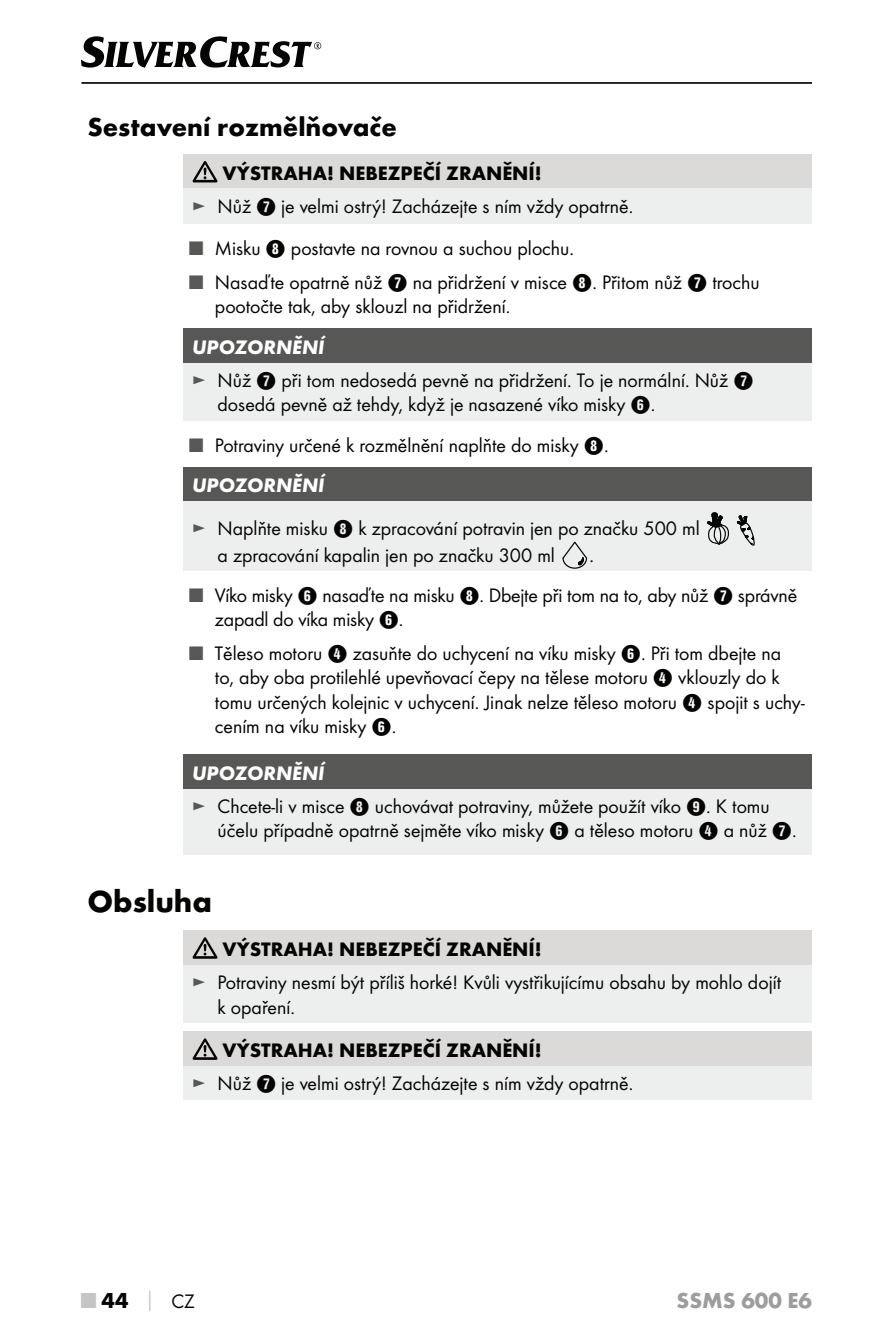
<style>
.page{position:relative;width:893px;height:1340px;background:#fff}
.page>*{position:absolute;margin:0;border:0;box-sizing:border-box;transform-origin:0 0}
.t1{font:700 31.5px "Futura";color:#040503}
.t2{font:700 27px "Futura";color:#040503}
.t3{font:700 22.5px "Futura";color:#9d9d9c}
.t4{font:700 22.5px "Futura";color:#040503}
.t5{font:20.25px/24.3px "Futura Boo";color:#040503}
.t6{font:700 20.25px "Futura";color:#040503}
.t7{font:italic 700 20.25px "Futura";color:#fff}
.s1{color:#575756}
.s2{font-family:"Hako PI Nummern"}
.s3{color:#c6c5c4}
.s4{font-size:20.25px;color:#c6c5c4}
.s5{font-family:"Futura Boo";font-weight:400;font-size:20.25px}
</style>
<div class="page">
<hr style="left:81px;top:82px;width:731px;height:2px;background:#040503">
<svg style="left:81px;top:36px;width:240px;height:32px"></svg>
<div style="left:183px;top:154px;width:629px;height:35px;background:#dbdad9"></div>
<div style="left:183px;top:189px;width:629px;height:35px;background:#edeeee"></div>
<svg style="left:193px;top:161px;width:24px;height:21px"></svg>
<div style="left:183px;top:329px;width:629px;height:34px;background:#575756"></div>
<div style="left:183px;top:363px;width:629px;height:57px;background:#edeeee"></div>
<div style="left:183px;top:467px;width:628px;height:34px;background:#575756"></div>
<div style="left:183px;top:501px;width:628px;height:69px;background:#edeeee"></div>
<svg style="left:707px;top:512px;width:48px;height:34px"></svg>
<svg style="left:562px;top:541px;width:26px;height:28px"></svg>
<div style="left:183px;top:754px;width:629px;height:34px;background:#575756"></div>
<div style="left:183px;top:788px;width:629px;height:66px;background:#edeeee"></div>
<div style="left:183px;top:930px;width:629px;height:35px;background:#dbdad9"></div>
<div style="left:183px;top:965px;width:629px;height:57px;background:#edeeee"></div>
<svg style="left:193px;top:937px;width:24px;height:21px"></svg>
<div style="left:183px;top:1031px;width:629px;height:35px;background:#dbdad9"></div>
<div style="left:183px;top:1066px;width:629px;height:33px;background:#edeeee"></div>
<svg style="left:193px;top:1038px;width:24px;height:21px"></svg>
<h2 class="t2" style="left:87px;top:116px;width:311px">Sestavení rozmělňovače</h2>
<p class="t6" style="left:223px;top:165px;width:321px">VÝSTRAHA! NEBEZPEČÍ ZRANĚNÍ!</p>
<p class="t5" style="left:192px;top:195px;width:443px"><span class="s1">►</span> Nůž <span class="s2">7</span> je velmi ostrý! Zacházejte s ním vždy opatrně.</p>
<p class="t5" style="left:189px;top:237px;width:386px"><span class="s1">■</span> Misku <span class="s2">8</span> postavte na rovnou a suchou plochu.</p>
<p class="t5" style="left:215px;top:271px;width:546px;text-indent:-26px"><span class="s1">■</span> Nasaďte opatrně nůž <span class="s2">7</span> na přidržení v misce <span class="s2">8</span>. Přitom nůž <span class="s2">7</span> trochu pootočte tak, aby sklouzl na přidržení.</p>
<p class="t7" style="left:192px;top:340px;width:134px">UPOZORNĚNÍ</p>
<p class="t5" style="left:218px;top:369px;width:537px;text-indent:-26px"><span class="s1">►</span> Nůž <span class="s2">7</span> při tom nedosedá pevně na přidržení. To je normální. Nůž <span class="s2">7 </span>dosedá pevně až tehdy, když je nasazené víko misky <span class="s2">6</span>.</p>
<p class="t5" style="left:189px;top:434px;width:421px"><span class="s1">■</span> Potraviny určené k rozmělnění naplňte do misky <span class="s2">8</span>.</p>
<p class="t7" style="left:192px;top:478px;width:134px">UPOZORNĚNÍ</p>
<p class="t5" style="left:218px;top:516px;width:484px;line-height:26.3px;text-indent:-26px"><span class="s1">►</span> Naplňte misku <span class="s2">8</span> k zpracování potravin jen po značku 500 ml a zpracování kapalin jen po značku 300 ml</p>
<p class="t5" style="left:590px;top:543px;width:6px">.</p>
<p class="t5" style="left:215px;top:584px;width:584px;text-indent:-26px"><span class="s1">■</span> Víko misky <span class="s2">6</span> nasaďte na misku <span class="s2">8</span>. Dbejte při tom na to, aby nůž <span class="s2">7</span> správně zapadl do víka misky <span class="s2">6</span>.</p>
<p class="t5" style="left:215px;top:642px;width:591px;text-indent:-26px"><span class="s1">■</span> Těleso motoru <span class="s2">4</span> zasuňte do uchycení na víku misky <span class="s2">6</span>. Při tom dbejte na to, aby oba protilehlé upevňovací čepy na tělese motoru <span class="s2">4</span> vklouzly do k tomu určených kolejnic v uchycení. Jinak nelze těleso motoru <span class="s2">4</span> spojit s uchy&shy;cením na víku misky <span class="s2">6</span>.</p>
<p class="t7" style="left:192px;top:766px;width:134px">UPOZORNĚNÍ</p>
<p class="t5" style="left:218px;top:795px;width:581px;text-indent:-26px"><span class="s1">►</span> Chcete-li v misce <span class="s2">8</span> uchovávat potraviny, můžete použít víko <span class="s2">9</span>. K tomu účelu případně opatrně sejměte víko misky <span class="s2">6</span> a těleso motoru <span class="s2">4</span> a nůž <span class="s2">7</span>.</p>
<h1 class="t1" style="left:87px;top:889px;width:126px">Obsluha</h1>
<p class="t6" style="left:223px;top:941px;width:321px">VÝSTRAHA! NEBEZPEČÍ ZRANĚNÍ!</p>
<p class="t5" style="left:218px;top:971px;width:565px;text-indent:-26px"><span class="s1">►</span> Potraviny nesmí být příliš horké! Kvůli vystřikujícímu obsahu by mohlo dojít k opaření.</p>
<p class="t6" style="left:223px;top:1042px;width:321px">VÝSTRAHA! NEBEZPEČÍ ZRANĚNÍ!</p>
<p class="t5" style="left:192px;top:1072px;width:443px"><span class="s1">►</span> Nůž <span class="s2">7</span> je velmi ostrý! Zacházejte s ním vždy opatrně.</p>
<p class="t4" style="left:81px;top:1291px;width:115px"><span class="s3">■</span> 44 <span class="s4">│</span> <span class="s5">CZ</span></p>
<p class="t3" style="left:677px;top:1291px;width:137px">SSMS 600 E6</p>
</div>
